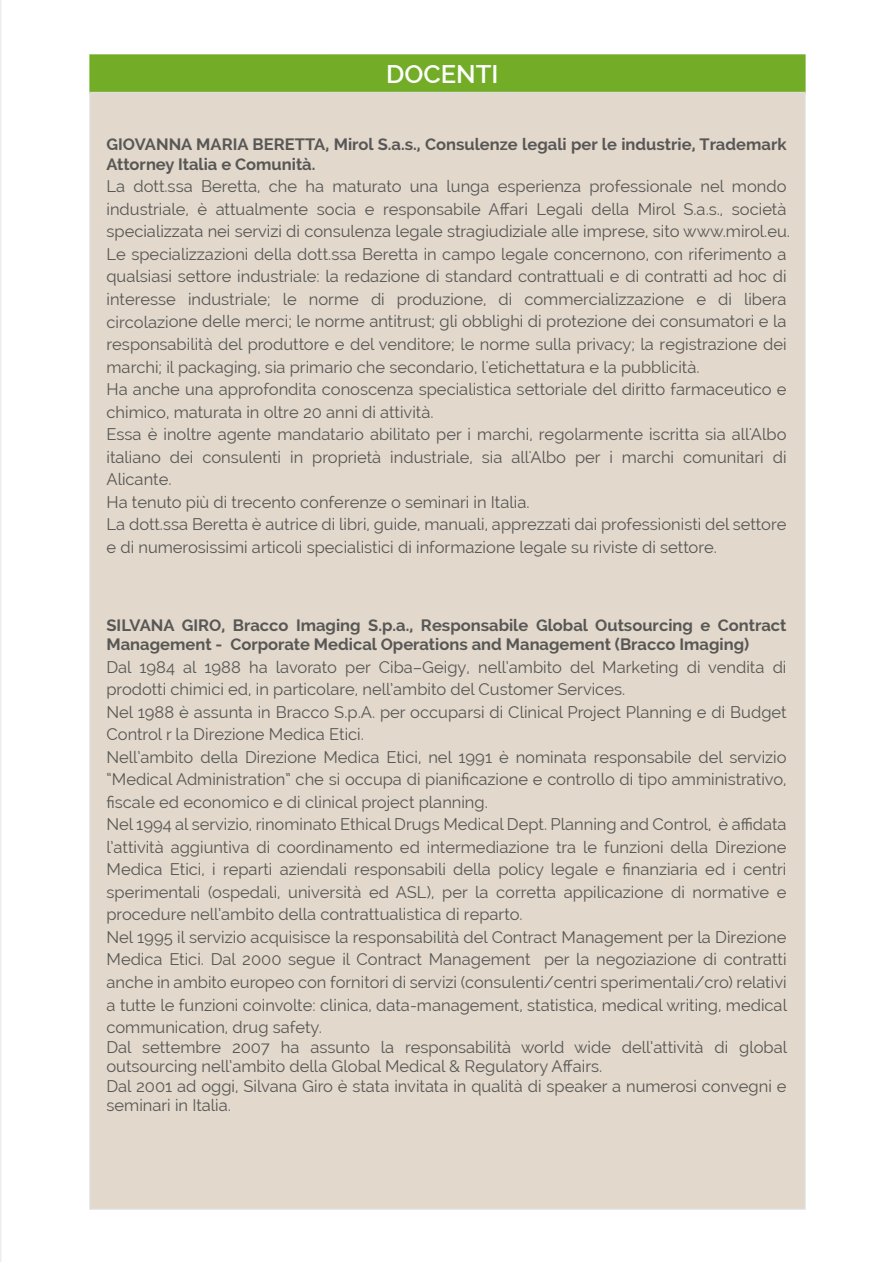
<style>
.page{position:relative;width:895px;height:1265px;background:#fff}
.page>*{position:absolute;margin:0;border:0;box-sizing:border-box;transform-origin:0 0}
.t1{font:600 25.5px "Raleway";color:#fff}
.t2{font:16.5px/22.5px "Raleway";color:#575756}
.t3{font:700 16.5px/19.5px "Raleway";color:#575756}
</style>
<div class="page">
<div style="left:89px;top:54px;width:716px;height:40px;background:#73ad28"></div>
<div style="left:90px;top:93px;width:714px;height:1115px;background:#e2d8cb"></div>
<svg style="left:0;top:0;width:1px;height:1261px"></svg>
<h1 class="t1" style="left:386px;top:60px;width:114px">DOCENTI</h1>
<p class="t3" style="left:106px;top:135px;width:681px">GIOVANNA MARIA BERETTA, Mirol S.a.s., Consulenze legali per le industrie, Trademark<br>Attorney Italia e Comunità.</p>
<p class="t2" style="left:106px;top:175px;width:684px">La dott.ssa Beretta, che ha maturato una lunga esperienza professionale nel mondo industriale, è attualmente socia e responsabile Affari Legali della Mirol S.a.s., società specializzata nei servizi di consulenza legale stragiudiziale alle imprese, sito www.mirol.eu.<br>Le specializzazioni della dott.ssa Beretta in campo legale concernono, con riferimento a qualsiasi settore industriale: la redazione di standard contrattuali e di contratti ad hoc di interesse industriale; le norme di produzione, di commercializzazione e di libera circolazione delle merci; le norme antitrust; gli obblighi di protezione dei consumatori e la responsabilità del produttore e del venditore; le norme sulla privacy; la registrazione dei marchi; il packaging, sia primario che secondario, l'etichettatura e la pubblicità.<br>Ha anche una approfondita conoscenza specialistica settoriale del diritto farmaceutico e chimico, maturata in oltre 20 anni di attività.<br>Essa è inoltre agente mandatario abilitato per i marchi, regolarmente iscritta sia all'Albo italiano dei consulenti in proprietà industriale, sia all'Albo per i marchi comunitari di Alicante.<br>Ha tenuto più di trecento conferenze o seminari in Italia.<br>La dott.ssa Beretta è autrice di libri, guide, manuali, apprezzati dai professionisti del settore e di numerosissimi articoli specialistici di informazione legale su riviste di settore.</p>
<p class="t3" style="left:106px;top:615px;width:681px">SILVANA GIRO, Bracco Imaging S.p.a., Responsabile Global Outsourcing e Contract<br>Management - Corporate Medical Operations and Management (Bracco Imaging)</p>
<p class="t2" style="left:106px;top:655px;width:681px">Dal 1984 al 1988 ha lavorato per Ciba–Geigy, nell’ambito del Marketing di vendita di prodotti chimici ed, in particolare, nell’ambito del Customer Services.<br>Nel 1988 è assunta in Bracco S.p.A. per occuparsi di Clinical Project Planning e di Budget Control r la Direzione Medica Etici.<br>Nell’ambito della Direzione Medica Etici, nel 1991 è nominata responsabile del servizio “Medical Administration” che si occupa di pianificazione e controllo di tipo amministrativo, fiscale ed economico e di clinical project planning.<br>Nel 1994 al servizio, rinominato Ethical Drugs Medical Dept. Planning and Control, è affidata l’attività aggiuntiva di coordinamento ed intermediazione tra le funzioni della Direzione Medica Etici, i reparti aziendali responsabili della policy legale e finanziaria ed i centri sperimentali (ospedali, università ed ASL), per la corretta appilicazione di normative e procedure nell’ambito della contrattualistica di reparto.<br>Nel 1995 il servizio acquisisce la responsabilità del Contract Management per la Direzione Medica Etici. Dal 2000 segue il Contract Management per la negoziazione di contratti anche in ambito europeo con fornitori di servizi (consulenti/centri sperimentali/cro) relativi a tutte le funzioni coinvolte: clinica, data-management, statistica, medical writing, medical communication, drug safety.</p>
<p class="t2" style="left:106px;top:1036px;width:682px;line-height:19.5px">Dal settembre 2007 ha assunto la responsabilità world wide dell’attività di global outsourcing nell’ambito della Global Medical &amp; Regulatory Affairs.<br>Dal 2001 ad oggi, Silvana Giro è stata invitata in qualità di speaker a numerosi convegni e seminari in Italia.</p>
</div>
